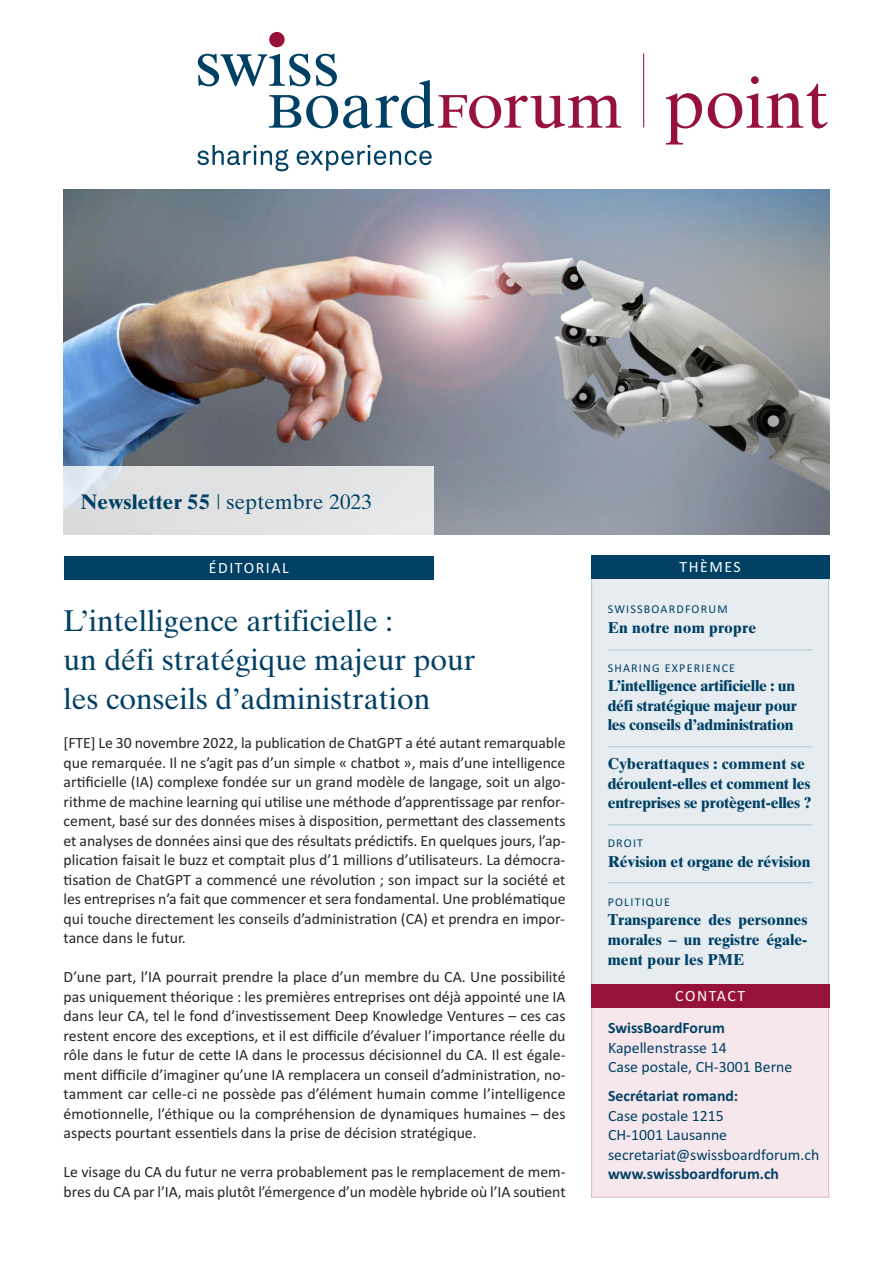
<style>
.page{position:relative;width:893px;height:1263px;background:#fff}
.page>*{position:absolute;margin:0;border:0;box-sizing:border-box;transform-origin:0 0}
.t1{font:72px "Times Ten";color:#96123b}
.t2{font:30px/39px "Times Ten";color:#004065}
.t3{font:21px "Times Ten";letter-spacing:.01em;color:#004065}
.t4{font:15.75px/19.5px "Calibri";color:#272526;text-align:justify}
.t5{font:700 15.75px/19.5px "Times Ten";letter-spacing:-.01em;color:#004065;text-align:justify}
.t6{font:15.75px/19.5px "Calibri";color:#004065}
.t7{font:700 15.75px "Calibri";color:#004065}
.t8{font:15.75px "Calibri";letter-spacing:.1em;color:#fff}
.t9{font:700 15.75px "Times Ten";letter-spacing:.01em;color:#004065}
.t10{font:12px "Calibri";letter-spacing:.1em;color:#004065}
.s1{font-weight:700}
.s2{font-family:"Times New Roman";font-size:16.5px}
</style>
<div class="page">
<div style="left:592px;top:573px;width:236px;height:432px;background:#e6ecf0"></div>
<div style="left:591px;top:555px;width:238px;height:23px;background:#004065"></div>
<div style="left:64px;top:556px;width:370px;height:23px;background:#004065"></div>
<img style="left:64px;top:189px;width:765px;height:345px">
<hr style="left:608px;top:824px;width:204px;height:1px;background:#b3c6d1">
<hr style="left:608px;top:882px;width:204px;height:1px;background:#b3c6d1">
<hr style="left:608px;top:746px;width:204px;height:1px;background:#b3c6d1">
<hr style="left:608px;top:649px;width:204px;height:1px;background:#b3c6d1">
<hr style="left:643px;top:54px;width:1px;height:73px;background:#96123b">
<svg style="left:197px;top:145px;width:235px;height:26px"></svg>
<div style="left:269px;top:32px;width:16px;height:15px;background:#96123b;border-radius:50%"></div>
<svg style="left:198px;top:54px;width:423px;height:74px"></svg>
<div style="left:59px;top:466px;width:375px;height:74px;background:#fff;opacity:.8"></div>
<div style="left:592px;top:994px;width:236px;height:203px;background:#f5e7eb"></div>
<div style="left:591px;top:993px;width:238px;height:205px;border:1px solid #e0b8c4"></div>
<div style="left:591px;top:985px;width:238px;height:23px;background:#96123b"></div>
<h3 class="t3" style="left:81px;top:494px;width:293px"><span class="s1">Newsletter 55</span> | septembre 2023</h3>
<h1 class="t1" style="left:665px;top:76px;width:166px">point</h1>
<p class="t8" style="left:209px;top:558px;width:81px">ÉDITORIAL</p>
<p class="t8" style="left:679px;top:557px;width:63px">THÈMES</p>
<p class="t10" style="left:608px;top:602px;width:121px">SWISSBOARDFORUM</p>
<p class="t9" style="left:608px;top:622px;width:150px">En notre nom propre</p>
<p class="t10" style="left:608px;top:660px;width:129px">SHARING EXPERIENCE</p>
<p class="t5" style="left:608px;top:678px;width:191px">L’intelligence artificielle : un défi stratégique majeur pour les conseils d’administration</p>
<p class="t5" style="left:608px;top:756px;width:206px;text-align:left">Cyberattaques : comment se déroulent-elles et comment les entreprises se protègent-elles ?</p>
<p class="t10" style="left:608px;top:836px;width:37px">DROIT</p>
<p class="t5" style="left:608px;top:853px;width:204px">Révision et organe de révision</p>
<p class="t10" style="left:608px;top:894px;width:64px">POLITIQUE</p>
<p class="t5" style="left:608px;top:911px;width:201px;line-height:20px">Transparence des personnes morales – <span class="s2">u</span>n registre égale&shy;ment pour les PME</p>
<h2 class="t2" style="left:64px;top:604px;width:413px">L’intelligence artificielle :<br>un défi stratégique majeur pour les conseils d’administration</h2>
<p class="t4" style="left:64px;top:733px;width:503px">[FTE] Le 30 novembre 2022, la publication de ChatGPT a été autant remarquable que remarquée. Il ne s’agit pas d’un simple « chatbot », mais d’une intelligence artificielle (IA) complexe fondée sur un grand modèle de langage, soit un algo&shy;rithme de machine learning qui utilise une méthode d’apprentissage par renfor&shy;cement, basé sur des données mises à disposition, permettant des classements et analyses de données ainsi que des résultats prédictifs. En quelques jours, l’ap&shy;plication faisait le buzz et comptait plus d’1 millions d’utilisateurs. La démocra&shy;tisation de ChatGPT a commencé une révolution ; son impact sur la société et les entreprises n’a fait que commencer et sera fondamental. Une problématique qui touche directement les conseils d’administration (CA) et prendra en impor&shy;tance dans le futur.</p>
<p class="t4" style="left:64px;top:967px;width:503px">D’une part, l’IA pourrait prendre la place d’un membre du CA. Une possibilité pas uniquement théorique : les premières entreprises ont déjà appointé une IA dans leur CA, tel le fond d’investissement Deep Knowledge Ventures – ces cas restent encore des exceptions, et il est difficile d’évaluer l’importance réelle du rôle dans le futur de cette IA dans le processus décisionnel du CA. Il est égale&shy;ment difficile d’imaginer qu’une IA remplacera un conseil d’administration, no&shy;tamment car celle-ci ne possède pas d’élément humain comme l’intelligence émotionnelle, l’éthique ou la compréhension de dynamiques humaines – des aspects pourtant essentiels dans la prise de décision stratégique.</p>
<p class="t4" style="left:64px;top:1162px;width:503px">Le visage du CA du futur ne verra probablement pas le remplacement de mem&shy;bres du CA par l’IA, mais plutôt l’émergence d’un modèle hybride où l’IA soutient</p>
<p class="t8" style="left:675px;top:987px;width:71px">CONTACT</p>
<p class="t7" style="left:608px;top:1018px;width:118px">SwissBoardForum</p>
<p class="t6" style="left:608px;top:1037px;width:186px">Kapellenstrasse 14<br>Case postale, CH-3001 Berne</p>
<p class="t7" style="left:608px;top:1087px;width:132px">Secrétariat romand:</p>
<p class="t6" style="left:608px;top:1106px;width:213px">Case postale 1215<br>CH-1001 Lausanne secretariat@swissboardforum.ch</p>
<p class="t7" style="left:608px;top:1165px;width:172px">www.swissboardforum.ch</p>
</div>
